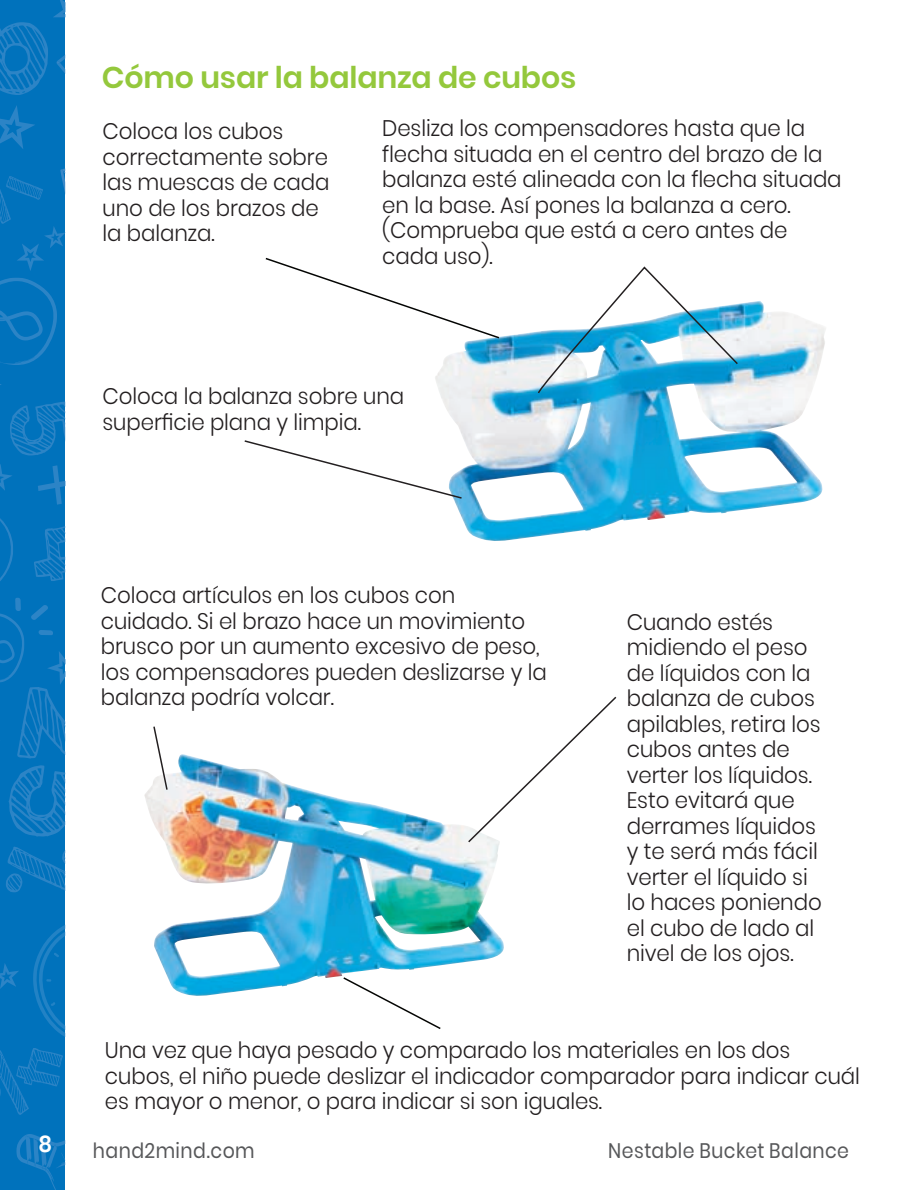
<style>
.page{position:relative;width:917px;height:1190px;background:#fff}
.page>*{position:absolute;margin:0;border:0;box-sizing:border-box;transform-origin:0 0}
.t1{font:600 30px "Poppins";letter-spacing:-.005em;color:#94c83c}
.t2{font:300 22.5px/25.5px "Poppins";letter-spacing:-.005em;color:#231f20;scale:.95 1}
.t3{font:600 22.5px "Poppins";color:#fff;scale:.95 1}
.t4{font:21px "Poppins";letter-spacing:.025em;color:#57585a;scale:.9 1}
</style>
<div class="page">
<div style="left:0;top:0;width:65px;height:1190px;background:#0072bc"></div>
<svg style="left:0;top:963px;width:19px;height:26px"></svg>
<svg style="left:16px;top:1134px;width:49px;height:56px"></svg>
<svg style="left:0;top:105px;width:35px;height:44px"></svg>
<svg style="left:6px;top:846px;width:59px;height:46px"></svg>
<svg style="left:0;top:278px;width:65px;height:178px"></svg>
<svg style="left:0;top:1048px;width:63px;height:67px"></svg>
<svg style="left:0;top:168px;width:65px;height:103px"></svg>
<svg style="left:33px;top:925px;width:32px;height:112px"></svg>
<svg style="left:0;top:464px;width:65px;height:372px"></svg>
<img style="left:435px;top:301px;width:391px;height:240px">
<svg style="left:265px;top:257px;width:236px;height:83px"></svg>
<svg style="left:378px;top:997px;width:63px;height:32px"></svg>
<svg style="left:537px;top:266px;width:202px;height:128px"></svg>
<svg style="left:244px;top:439px;width:219px;height:61px"></svg>
<img style="left:144px;top:754px;width:360px;height:243px">
<svg style="left:466px;top:696px;width:151px;height:148px"></svg>
<svg style="left:152px;top:726px;width:17px;height:65px"></svg>
<svg style="left:0;top:0;width:65px;height:95px"></svg>
<h1 class="t1" style="left:102px;top:60px;width:476px">Cómo usar la balanza de cubos</h1>
<p class="t2" style="left:382px;top:116px;width:485px">Desliza los compensadores hasta que la flecha situada en el centro del brazo de la balanza esté alineada con la flecha situada en la base. Así pones la balanza a cero. (Comprueba que está a cero antes de cada uso).</p>
<p class="t2" style="left:103px;top:118px;width:240px">Coloca los cubos correctamente sobre las muescas de cada uno de los brazos de la balanza.</p>
<p class="t2" style="left:103px;top:384px;width:319px">Coloca la balanza sobre una superficie plana y limpia.</p>
<p class="t2" style="left:101px;top:582px;width:471px">Coloca artículos en los cubos con cuidado. Si el brazo hace un movimiento brusco por un aumento excesivo de peso, los compensadores pueden deslizarse y la balanza podría volcar.</p>
<p class="t2" style="left:627px;top:609px;width:207px">Cuando estés midiendo el peso de líquidos con la balanza de cubos apilables, retira los cubos antes de verter los líquidos.<br>Esto evitará que derrames líquidos y te será más fácil verter el líquido si lo haces poniendo el cubo de lado al nivel de los ojos.</p>
<p class="t2" style="left:105px;top:1038px;width:796px">Una vez que haya pesado y comparado los materiales en los dos cubos, el niño puede deslizar el indicador comparador para indicar cuál es mayor o menor, o para indicar si son iguales.</p>
<p class="t3" style="left:38px;top:1130px;width:16px">8</p>
<p class="t4" style="left:93px;top:1138px;width:181px">hand2mind.com</p>
<p class="t4" style="left:608px;top:1138px;width:269px">Nestable Bucket Balance</p>
</div>
